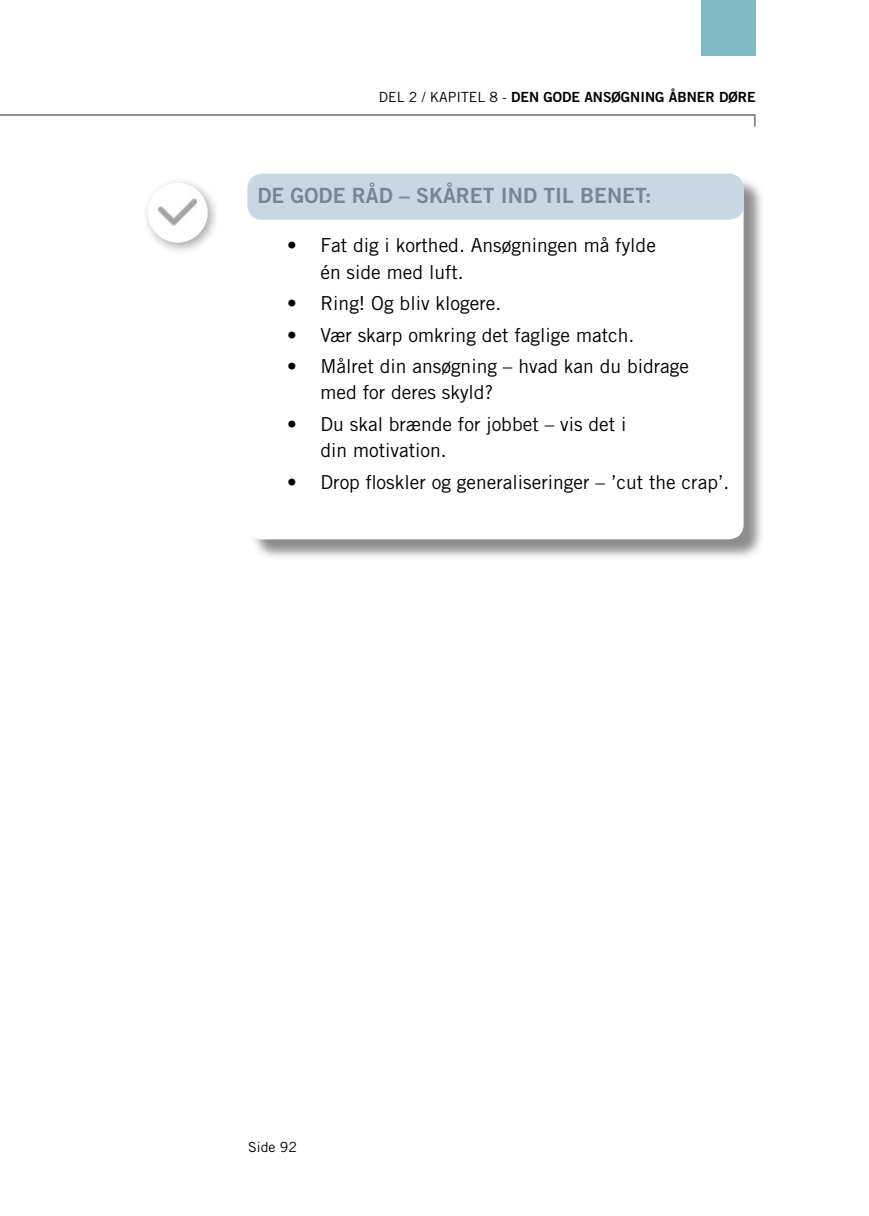
<style>
.page{position:relative;width:869px;height:1216px;background:#fff}
.page>*{position:absolute;margin:0;border:0;box-sizing:border-box;transform-origin:0 0}
.t1{font:21px "Trade Gothic LT Std Bd 2";color:#7a868e}
.t2{font:19.25px/26.2px "Trade Gothic LT Std";color:#000}
.t3{font:14px "Trade Gothic LT Std Bd 2";color:#000}
.t4{font:14px "Trade Gothic LT Std";color:#000}
.s1{font-family:"Trade Gothic LT Std"}
</style>
<div class="page">
<hr style="left:0;top:114px;width:754px;height:2px;background:#7a868e">
<svg style="left:753px;top:114px;width:2px;height:12px"></svg>
<div style="left:700px;top:0;width:55px;height:55px;background:#7fbac5"></div>
<div style="left:250px;top:176px;width:514px;height:385px;background:#000;opacity:.45"></div>
<div style="left:247px;top:174px;width:496px;height:365px;background:#fff;border-radius:15px"></div>
<div style="left:247px;top:174px;width:496px;height:46px;background:#c6d9e3;border-radius:15px"></div>
<div style="left:142px;top:177px;width:78px;height:78px;background:#000;opacity:.35"></div>
<div style="left:148px;top:183px;width:60px;height:60px;background:#fff;border-radius:50%"></div>
<img style="left:158px;top:198px;width:39px;height:28px">
<p class="t3" style="left:378px;top:89px;width:378px"><span class="s1">Del 2 / Kapi tel 8 -</span> DEN GODE ANSØGNI NG ÅBNER DØRE</p>
<p class="t1" style="left:257px;top:183px;width:48px">DE GODE</p>
<p class="t1" style="left:352px;top:183px;width:14px">RÅD</p>
<p class="t1" style="left:399px;top:183px;width:31px">– SKÅRET</p>
<p class="t1" style="left:500px;top:183px;width:94px">IND TIL BENET</p>
<p class="t1" style="left:645px;top:183px;width:8px">:</p>
<p class="t2" style="left:320px;top:232px;width:337px;text-indent:-33px">• Fat dig i korthed. Ansøgningen må fylde én side med luft.</p>
<p class="t2" style="left:287px;top:290px;width:215px">• Ring! Og bliv klogere.</p>
<p class="t2" style="left:287px;top:321px;width:348px">• Vær skarp omkring det faglige match.</p>
<p class="t2" style="left:320px;top:353px;width:370px;text-indent:-33px">• Målret din ansøgning – hvad kan du bidrage med for deres skyld?</p>
<p class="t2" style="left:320px;top:411px;width:307px;text-indent:-33px">• Du skal brænde for jobbet – vis det i din motivation.</p>
<p class="t2" style="left:287px;top:468px;width:443px">• Drop floskler og generaliseringer – ’cut the crap’.</p>
<p class="t4" style="left:248px;top:1138px;width:50px">Side 92</p>
</div>
